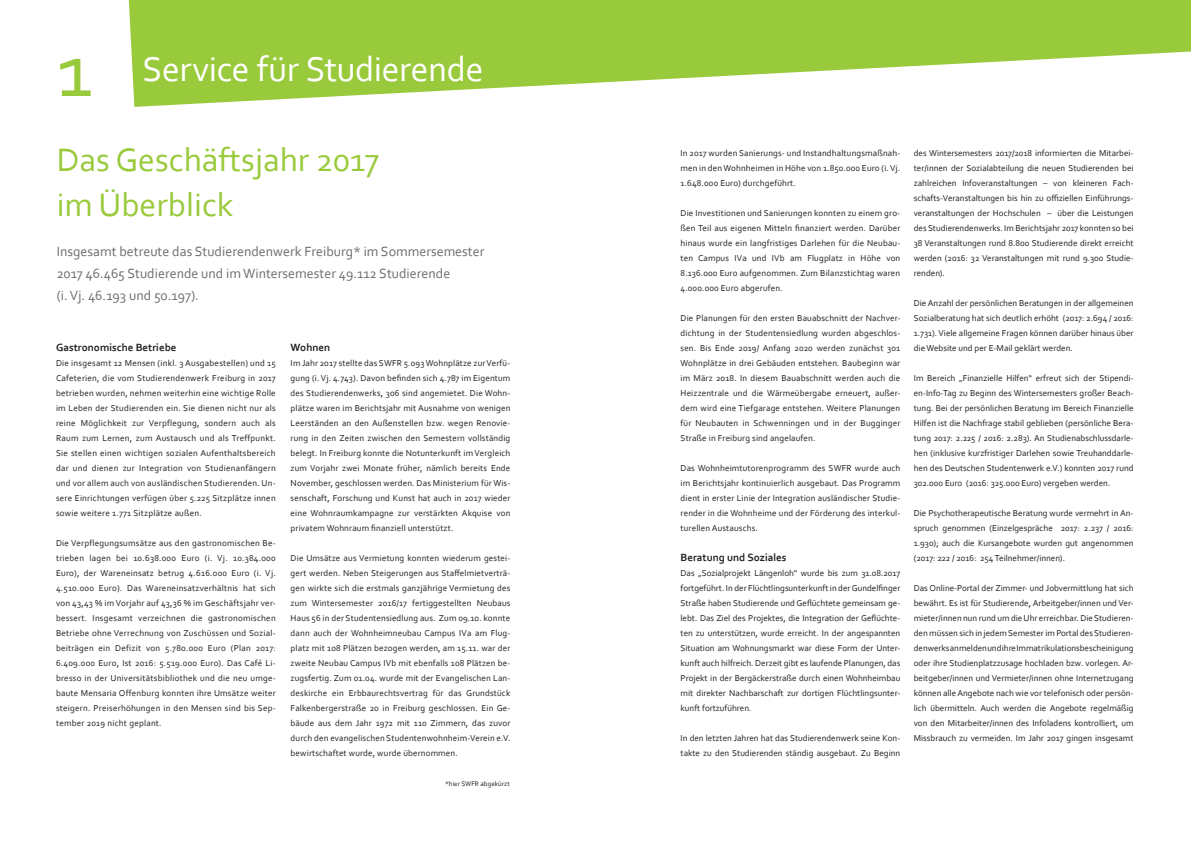
<style>
.page{position:relative;width:1191px;height:842px;background:#fff}
.page>*{position:absolute;margin:0;border:0;box-sizing:border-box;transform-origin:0 0}
.t1{font:80px "Corbel";color:#99ca3b}
.t2{font:36px "Corbel";letter-spacing:-.01em;color:#fff}
.t3{font:34px/45px "Corbel";color:#99ca3b}
.t4{font:14px/22px "Corbel";color:#6c6d70}
.t5{font:700 11px "Corbel";color:#231f20}
.t6{font:9px/15px "Corbel";color:#231f20;text-align:justify}
.t7{font:7px "Corbel";color:#231f20}
</style>
<div class="page">
<svg style="left:129px;top:0;width:1062px;height:107px;fill:#99ca3b"></svg>
<h1 class="t1" style="left:57px;top:20px;width:37px">1</h1>
<h2 class="t2" style="left:142px;top:47px;width:343px">Service für Studierende</h2>
<h3 class="t3" style="left:57px;top:136px;width:324px">Das Geschäftsjahr 2017 im Überblick</h3>
<h3 class="t4" style="left:57px;top:240px;width:429px">Insgesamt betreute das Studierendenwerk Freiburg* im Sommersemester<br>2017 46.465 Studierende und im Wintersemester 49.112 Studierende<br>(i. Vj. 46.193 und 50.197).</h3>
<p class="t5" style="left:56px;top:341px;width:122px">Gastronomische Betriebe</p>
<p class="t6" style="left:56px;top:355px;width:221px">Die insgesamt 12 Mensen (inkl. 3 Ausgabestellen) und 15<br>Cafeterien, die vom Studierendenwerk Freiburg in 2017 betrieben wurden, nehmen weiterhin eine wichtige Rolle im Leben der Studierenden ein. Sie dienen nicht nur als reine Möglichkeit zur Verpflegung, sondern auch als Raum zum Lernen, zum Austausch und als Treffpunkt.<br>Sie stellen einen wichtigen sozialen Aufenthaltsbereich dar und dienen zur Integration von Studienanfängern und vor allem auch von ausländischen Studierenden. Un&shy;sere Einrichtungen verfügen über 5.225 Sitzplätze innen sowie weitere 1.771 Sitzplätze außen.</p>
<p class="t6" style="left:56px;top:535px;width:221px">Die Verpflegungsumsätze aus den gastronomischen Be&shy;trieben lagen bei 10.638.000 Euro (i. Vj. 10.384.000<br>Euro), der Wareneinsatz betrug 4.616.000 Euro (i. Vj.<br>4.510.000 Euro). Das Wareneinsatzverhältnis hat sich von 43,43 % im Vorjahr auf 43,36 % im Geschäftsjahr ver&shy;bessert. Insgesamt verzeichnen die gastronomischen Betriebe ohne Verrechnung von Zuschüssen und Sozial&shy;beiträgen ein Defizit von 5.780.000 Euro (Plan 2017:<br>6.409.000 Euro, Ist 2016: 5.519.000 Euro). Das Café Li&shy;bresso in der Universitätsbibliothek und die neu umge&shy;baute Mensaria Offenburg konnten ihre Umsätze weiter steigern. Preiserhöhungen in den Mensen sind bis Sep&shy;tember 2019 nicht geplant.</p>
<p class="t5" style="left:291px;top:341px;width:41px">Wohnen</p>
<p class="t6" style="left:291px;top:355px;width:221px">Im Jahr 2017 stellte das SWFR 5.093 Wohnplätze zur Verfü&shy;gung (i. Vj. 4.743). Davon befinden sich 4.787 im Eigentum des Studierendenwerks, 306 sind angemietet. Die Wohn&shy;plätze waren im Berichtsjahr mit Ausnahme von wenigen Leerständen an den Außenstellen bzw. wegen Renovie&shy;rung in den Zeiten zwischen den Semestern vollständig belegt. In Freiburg konnte die Notunterkunft im Vergleich zum Vorjahr zwei Monate früher, nämlich bereits Ende November, geschlossen werden. Das Ministerium für Wis&shy;senschaft, Forschung und Kunst hat auch in 2017 wieder eine Wohnraumkampagne zur verstärkten Akquise von privatem Wohnraum finanziell unterstützt.</p>
<p class="t6" style="left:291px;top:550px;width:221px">Die Umsätze aus Vermietung konnten wiederum gestei&shy;gert werden. Neben Steigerungen aus Staffelmietverträ&shy;gen wirkte sich die erstmals ganzjährige Vermietung des zum Wintersemester 2016/17 fertiggestellten Neubaus Haus 56 in der Studentensiedlung aus. Zum 09.10. konnte dann auch der Wohnheimneubau Campus IVa am Flug&shy;platz mit 108 Plätzen bezogen werden, am 15.11. war der zweite Neubau Campus IVb mit ebenfalls 108 Plätzen be&shy;zugsfertig. Zum 01.04. wurde mit der Evangelischen Lan&shy;deskirche ein Erbbaurechtsvertrag für das Grundstück Falkenbergerstraße 20 in Freiburg geschlossen. Ein Ge&shy;bäude aus dem Jahr 1972 mit 110 Zimmern, das zuvor durch den evangelischen Studentenwohnheim-Verein e.V. bewirtschaftet wurde, wurde übernommen.</p>
<p class="t7" style="left:445px;top:779px;width:66px">*hier SWFR abgekürzt</p>
<p class="t6" style="left:680px;top:145px;width:221px">In 2017 wurden Sanierungs- und Instandhaltungsmaßnah&shy;men in den Wohnheimen in Höhe von 1.850.000 Euro (i. Vj.<br>1.648.000 Euro) durchgeführt.</p>
<p class="t6" style="left:680px;top:205px;width:221px">Die Investitionen und Sanierungen konnten zu einem gro&shy;ßen Teil aus eigenen Mitteln finanziert werden. Darüber hinaus wurde ein langfristiges Darlehen für die Neubau&shy;ten Campus IVa und IVb am Flugplatz in Höhe von 8.136.000 Euro aufgenommen. Zum Bilanzstichtag waren 4.000.000 Euro abgerufen.</p>
<p class="t6" style="left:680px;top:310px;width:221px">Die Planungen für den ersten Bauabschnitt der Nachver&shy;dichtung in der Studentensiedlung wurden abgeschlos&shy;sen. Bis Ende 2019/ Anfang 2020 werden zunächst 301<br>Wohnplätze in drei Gebäuden entstehen. Baubeginn war im März 2018. In diesem Bauabschnitt werden auch die Heizzentrale und die Wärmeübergabe erneuert, außer&shy;dem wird eine Tiefgarage entstehen. Weitere Planungen für Neubauten in Schwenningen und in der Bugginger Straße in Freiburg sind angelaufen.</p>
<p class="t6" style="left:680px;top:460px;width:221px">Das Wohnheimtutorenprogramm des SWFR wurde auch im Berichtsjahr kontinuierlich ausgebaut. Das Programm dient in erster Linie der Integration ausländischer Studie&shy;render in die Wohnheime und der Förderung des interkul&shy;turellen Austauschs.</p>
<p class="t5" style="left:680px;top:551px;width:107px">Beratung und Soziales</p>
<p class="t6" style="left:680px;top:565px;width:221px">Das „Sozialprojekt Längenloh“ wurde bis zum 31.08.2017 fortgeführt. In der Flüchtlingsunterkunft in der Gundelfinger Straße haben Studierende und Geflüchtete gemeinsam ge&shy;lebt. Das Ziel des Projektes, die Integration der Geflüchte&shy;ten zu unterstützen, wurde erreicht. In der angespannten Situation am Wohnungsmarkt war diese Form der Unter&shy;kunft auch hilfreich. Derzeit gibt es laufende Planungen, das Projekt in der Bergäckerstraße durch einen Wohnheimbau mit direkter Nachbarschaft zur dortigen Flüchtlingsunter&shy;kunft fortzuführen.</p>
<p class="t6" style="left:680px;top:730px;width:221px">In den letzten Jahren hat das Studierendenwerk seine Kon&shy;takte zu den Studierenden ständig ausgebaut. Zu Beginn</p>
<p class="t6" style="left:913px;top:145px;width:221px">des Wintersemesters 2017/2018 informierten die Mitarbei&shy;ter/innen der Sozialabteilung die neuen Studierenden bei zahlreichen Infoveranstaltungen – von kleineren Fach&shy;schafts-Veranstaltungen bis hin zu offiziellen Einführungs&shy;veranstaltungen der Hochschulen – über die Leistungen des Studierendenwerks. Im Berichtsjahr 2017 konnten so bei 38 Veranstaltungen rund 8.800 Studierende direkt erreicht werden (2016: 32 Veranstaltungen mit rund 9.300 Studie&shy;renden).</p>
<p class="t6" style="left:913px;top:295px;width:221px">Die Anzahl der persönlichen Beratungen in der allgemeinen Sozialberatung hat sich deutlich erhöht (2017: 2.694 / 2016:<br>1.731). Viele allgemeine Fragen können darüber hinaus über die Website und per E-Mail geklärt werden.</p>
<p class="t6" style="left:913px;top:370px;width:221px">Im Bereich „Finanzielle Hilfen“ erfreut sich der Stipendi&shy;en-Info-Tag zu Beginn des Wintersemesters großer Beach&shy;tung. Bei der persönlichen Beratung im Bereich Finanzielle Hilfen ist die Nachfrage stabil geblieben (persönliche Bera&shy;tung 2017: 2.225 / 2016: 2.283). An Studienabschlussdarle&shy;hen (inklusive kurzfristiger Darlehen sowie Treuhanddarle&shy;hen des Deutschen Studentenwerk e.V.) konnten 2017 rund 302.000 Euro (2016: 325.000 Euro) vergeben werden.</p>
<p class="t6" style="left:913px;top:505px;width:221px">Die Psychotherapeutische Beratung wurde vermehrt in An&shy;spruch genommen (Einzelgespräche 2017: 2.237 / 2016:<br>1.930); auch die Kursangebote wurden gut angenommen (2017: 222 / 2016: 254 Teilnehmer/innen).</p>
<p class="t6" style="left:913px;top:580px;width:221px">Das Online-Portal der Zimmer- und Jobvermittlung hat sich bewährt. Es ist für Studierende, Arbeitgeber/innen und Ver&shy;mieter/innen nun rund um die Uhr erreichbar. Die Studieren&shy;den müssen sich in jedem Semester im Portal des Studieren&shy;denwerks anmelden und ihre Immatrikulationsbescheinigung oder ihre Studienplatzzusage hochladen bzw. vorlegen. Ar&shy;beitgeber/innen und Vermieter/innen ohne Internetzugang können alle Angebote nach wie vor telefonisch oder persön&shy;lich übermitteln. Auch werden die Angebote regelmäßig von den Mitarbeiter/innen des Infoladens kontrolliert, um Missbrauch zu vermeiden. Im Jahr 2017 gingen insgesamt</p>
</div>
